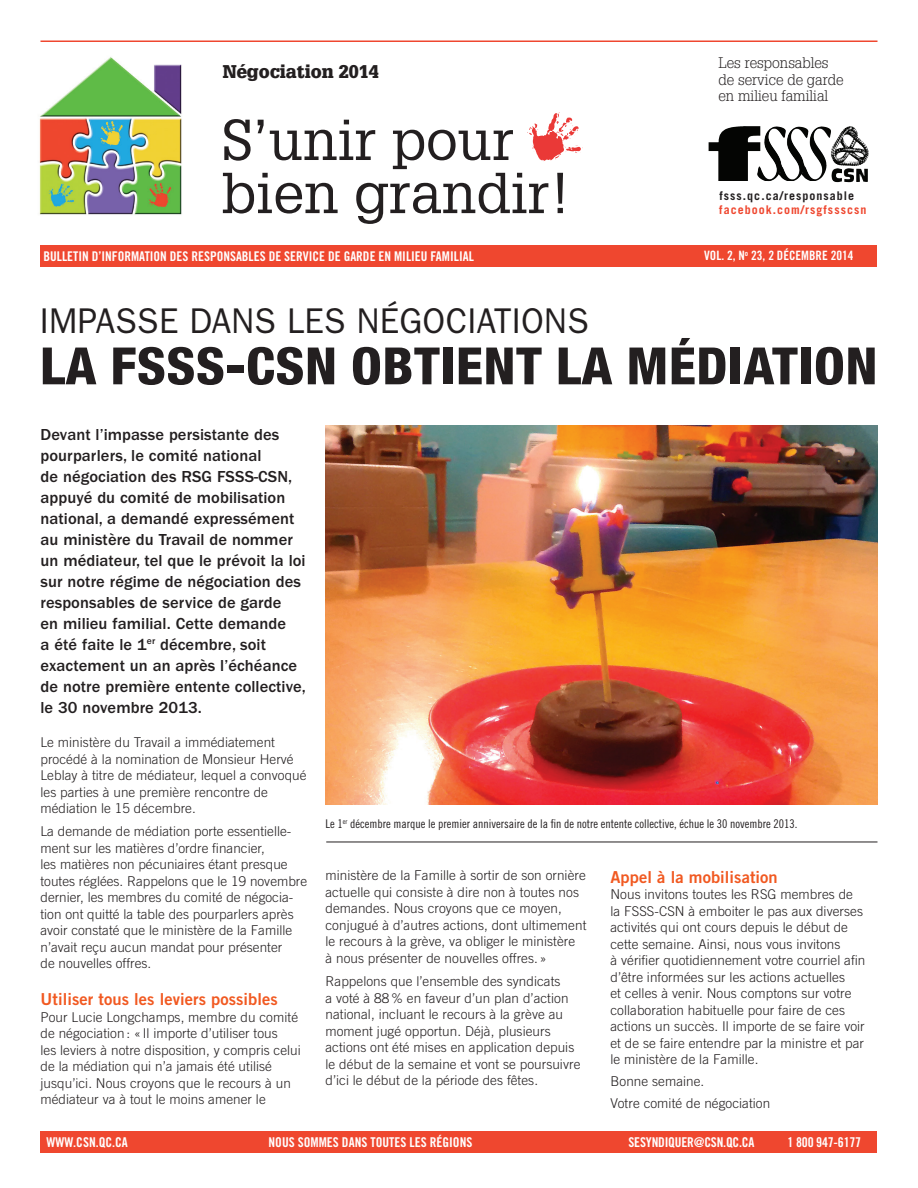
<style>
.page{position:relative;width:918px;height:1188px;background:#fff}
.page>*{position:absolute;margin:0;border:0;box-sizing:border-box;transform-origin:0 0}
.t1{font:56.4px/53.1px "Glypha LT Std";color:#231f20}
.t2{font:800 condensed 51.45px "Helvetica Neue";letter-spacing:.01em;color:#231f20;scale:1.05 1}
.t3{font:35.85px "Franklin Gothic";letter-spacing:.01em;color:#231f20;scale:.96 1}
.t4{font:900 18px "Glypha LT Std";color:#231f20}
.t5{font:500 16.5px/21px "Franklin Gothic";letter-spacing:.005em;color:#231f20}
.t6{font:16.5px "Trade Gothic LT Std Bd 2";letter-spacing:.005em;color:#f15921}
.t7{font:300 15px/16.5px "Glypha LT Std";color:#231f20}
.t8{font:300 13.5px/16.5px "Trade Gothic LT Std";letter-spacing:.005em;color:#231f20}
.t9{font:13.5px "Trade Gothic LT Std Bd Cn 20";color:#fff}
.t10{font:13.35px "Trade Gothic LT Std Bd Cn 20";color:#fff}
.t11{font:12.9px "Trade Gothic LT Std Bd Cn 20";color:#fff}
.t12{font:12px "Trade Gothic Cond Eighteen";color:#231f20}
.t13{font:700 12px "Trade Gothic LT Std";letter-spacing:.085em;color:#ef472f}
.t14{font:700 12px "Trade Gothic LT Std";letter-spacing:.085em;color:#231f20}
</style>
<div class="page">
<div style="left:40px;top:1132px;width:838px;height:21px;background:#ef472f"></div>
<img style="left:39px;top:57px;width:143px;height:158px">
<svg style="left:527px;top:112px;width:56px;height:49px"></svg>
<img style="left:709px;top:126px;width:140px;height:55px">
<hr style="left:40px;top:40px;width:838px;height:2px;background:#ef472f">
<div style="left:40px;top:245px;width:838px;height:21px;background:#ef472f"></div>
<img style="left:326px;top:426px;width:552px;height:379px">
<hr style="left:326px;top:842px;width:552px;height:1px;background:#231f20">
<h3 class="t4" style="left:223px;top:61px;width:158px">Négociation 2014</h3>
<h1 class="t1" style="left:222px;top:112px;width:351px">S’unir pour bien grandir!</h1>
<p class="t10" style="left:43px;top:248px;width:432px">BULLETIN D’INFORMATION DES RESPONSABLES DE SERVICE DE GARDE EN MILIEU FAMILIAL</p>
<p class="t7" style="left:718px;top:55px;width:127px">Les responsables de service de garde en milieu familial</p>
<p class="t14" style="left:720px;top:188px;width:136px">fsss.qc.ca/responsable</p>
<p class="t13" style="left:719px;top:202px;width:149px">facebook.com/rsgfssscsn</p>
<p class="t11" style="left:704px;top:248px;width:151px">VOL. 2, N<sup>O</sup> 23, 2 DÉCEMBRE 2014</p>
<h3 class="t3" style="left:40px;top:301px;width:573px">IMPASSE DANS LES NÉGOCIATI ONS</h3>
<h2 class="t2" style="left:40px;top:334px;width:794px">LA FSSS-CSN OBTIENT LA MÉDIATION</h2>
<p class="t5" style="left:40px;top:424px;width:267px">Devant l’impasse persistante des pourparlers, le comité national<br>de négociation des RSG FSSS-CSN, appuyé du comité de mobilisation national, a demandé expressément au ministère du Travail de nommer un médiateur, tel que le prévoit la loi sur notre régime de négociation des responsables de service de garde<br>en milieu familial. Cette demande<br>a été faite le 1<sup>er</sup> décembre, soit exactement un an après l’échéance de notre première entente collective, le 30 novembre 2013.</p>
<p class="t8" style="left:40px;top:734px;width:268px">Le ministère du Travail a immédiatement procédé à la nomination de Monsieur Hervé Leblay à titre de médiateur, lequel a convoqué les parties à une première rencontre de médiation le 15 décembre.</p>
<p class="t8" style="left:40px;top:823px;width:268px">La demande de médiation porte essentielle&shy;ment sur les matières d’ordre financier,<br>les matières non pécuniaires étant presque toutes réglées. Rappelons que le 19 novembre dernier, les membres du comité de négocia&shy;tion ont quitté la table des pourparlers après avoir constaté que le ministère de la Famille n’avait reçu aucun mandat pour présenter<br>de nouvelles offres.</p>
<p class="t6" style="left:40px;top:989px;width:239px">Utiliser tous les leviers possibles</p>
<p class="t8" style="left:40px;top:1008px;width:262px">Pour Lucie Longchamps, membre du comité de négociation: « Il importe d’utiliser tous<br>les leviers à notre disposition, y compris celui de la médiation qui n’a jamais été utilisé jusqu’ici. Nous croyons que le recours à un médiateur va à tout le moins amener le</p>
<p class="t12" style="left:326px;top:816px;width:473px">Le 1<sup>er</sup> décembre marque le premier anniversaire de la fin de notre entente collective, échue le 30 novembre 2013.</p>
<p class="t8" style="left:325px;top:867px;width:262px">ministère de la Famille à sortir de son ornière actuelle qui consiste à dire non à toutes nos demandes. Nous croyons que ce moyen, conjugué à d’autres actions, dont ultimement le recours à la grève, va obliger le ministère<br>à nous présenter de nouvelles offres. »</p>
<p class="t8" style="left:325px;top:973px;width:256px">Rappelons que l’ensemble des syndicats<br>a voté à 88% en faveur d’un plan d’action national, incluant le recours à la grève au moment jugé opportun. Déjà, plusieurs actions ont été mises en application depuis le début de la semaine et vont se poursuivre d’ici le début de la période des fêtes.</p>
<p class="t6" style="left:610px;top:866px;width:169px">Appel à la mobilisation</p>
<p class="t8" style="left:610px;top:886px;width:256px">Nous invitons toutes les RSG membres de la FSSS-CSN à emboiter le pas aux diverses activités qui ont cours depuis le début de cette semaine. Ainsi, nous vous invitons<br>à vérifier quotidiennement votre courriel afin d’être informées sur les actions actuelles<br>et celles à venir. Nous comptons sur votre collaboration habituelle pour faire de ces actions un succès. Il importe de se faire voir et de se faire entendre par la ministre et par le ministère de la Famille.</p>
<p class="t8" style="left:610px;top:1070px;width:161px;line-height:21.9px">Bonne semaine.<br>Votre comité de négociation</p>
<p class="t9" style="left:46px;top:1134px;width:83px">WWW.CSN.QC.CA</p>
<p class="t9" style="left:269px;top:1134px;width:205px">NOUS SOMMES DANS TOUTES LES RÉGIONS</p>
<p class="t9" style="left:629px;top:1134px;width:127px">SESYNDIQUER@CSN.QC.CA</p>
<p class="t9" style="left:788px;top:1134px;width:75px">1 800 947-6177</p>
</div>
